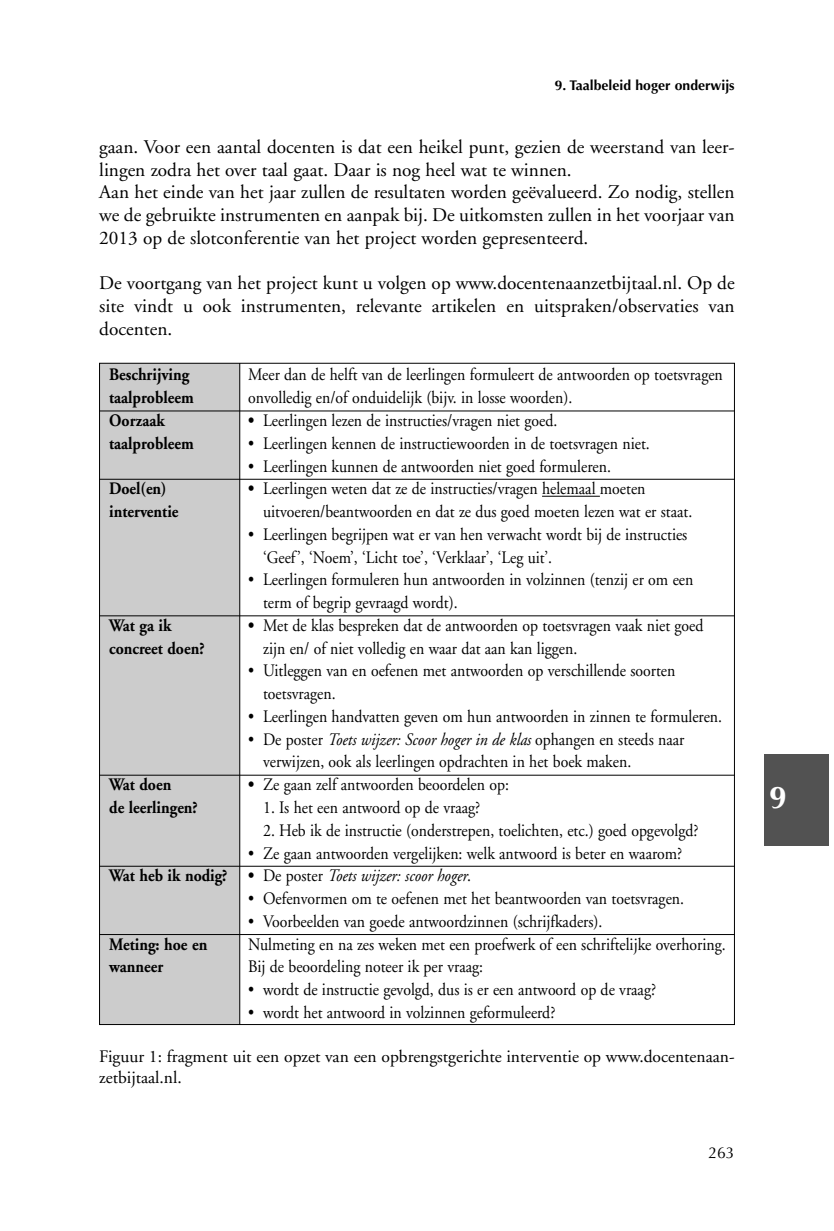
<style>
.page{position:relative;width:834px;height:1231px;background:#fff}
.page>*{position:absolute;margin:0;border:0;box-sizing:border-box;transform-origin:0 0}
.t1{font:700 31.5px "Optima";color:#fff}
.t2{font:19.25px/22.8px "Adobe Garamond";color:#000}
.t3{font:17.5px/22.8px "Adobe Garamond";color:#000;scale:.9 1}
.t4{font:700 17.5px "Adobe Garamond";color:#000;scale:.9 1}
.t5{font:17.5px/21px "Adobe Garamond";color:#000}
.t6{font:15.75px "Optima";color:#000}
.t7{font:700 14px "Optima";color:#000}
.s1{font-weight:700}
.s2{font-style:italic}
</style>
<div class="page">
<div style="left:99px;top:363px;width:141px;height:661px;background:#ccc"></div>
<hr style="left:99px;top:410px;width:635px;height:1px;background:#000">
<hr style="left:99px;top:479px;width:635px;height:1px;background:#000">
<hr style="left:542px;top:495px;width:57px;height:1px;background:#000">
<hr style="left:99px;top:615px;width:635px;height:1px;background:#000">
<hr style="left:99px;top:774px;width:635px;height:1px;background:#000">
<hr style="left:99px;top:865px;width:635px;height:1px;background:#000">
<hr style="left:99px;top:934px;width:635px;height:1px;background:#000">
<div style="left:764px;top:754px;width:64px;height:92px;background:#525252"></div>
<hr style="left:239px;top:363px;width:1px;height:661px;background:#000">
<p class="t7" style="left:554px;top:79px;width:181px">9. Taalbeleid hoger onderwijs</p>
<p class="t2" style="left:99px;top:137px;width:636px">gaan. Voor een aantal docenten is dat een heikel punt, gezien de weerstand van leer&shy;lingen zodra het over taal gaat. Daar is nog heel wat te winnen.<br>Aan het einde van het jaar zullen de resultaten worden geëvalueerd. Zo nodig, stellen we de gebruikte instrumenten en aanpak bij. De uitkomsten zullen in het voorjaar van 2013 op de slotconferentie van het project worden gepresenteerd.</p>
<p class="t2" style="left:99px;top:273px;width:636px;text-align:justify">De voortgang van het project kunt u volgen op www.docentenaanzetbijtaal.nl. Op de site vindt u ook instrumenten, relevante artikelen en uitspraken/observaties van docenten.</p>
<p class="t4" style="left:109px;top:368px;width:90px">Beschrijving</p>
<p class="t3" style="left:248px;top:365px;width:529px">Meer dan de helft van de leerlingen formuleert de antwoorden op toetsvragen</p>
<p class="t4" style="left:109px;top:390px;width:95px">taalprobleem</p>
<p class="t3" style="left:248px;top:388px;width:361px">onvolledig en/of onduidelijk (bijv. in losse woorden).</p>
<p class="t4" style="left:109px;top:413px;width:63px">Oorzaak</p>
<p class="t3" style="left:248px;top:410px;width:345px"><span class="s1">•</span> Leerlingen lezen de instructies/vragen niet goed.</p>
<p class="t4" style="left:109px;top:436px;width:95px">taalprobleem</p>
<p class="t3" style="left:248px;top:433px;width:447px">• Leerlingen kennen de instructiewoorden in de toetsvragen niet.</p>
<p class="t3" style="left:248px;top:456px;width:404px">• Leerlingen kunnen de antwoorden niet goed formuleren.</p>
<p class="t4" style="left:109px;top:481px;width:65px">Doel(en)</p>
<p class="t3" style="left:248px;top:479px;width:443px"><span class="s1">•</span> Leerlingen weten dat ze de instructies/vragen helemaal moeten</p>
<p class="t4" style="left:109px;top:504px;width:78px">interventie</p>
<p class="t3" style="left:263px;top:501px;width:478px">uitvoeren/beantwoorden en dat ze dus goed moeten lezen wat er staat.</p>
<p class="t3" style="left:263px;top:524px;width:473px;text-indent:-15px">• Leerlingen begrijpen wat er van hen verwacht wordt bij de instructies ‘Geef’, ‘Noem’, ‘Licht toe’, ‘Verklaar’, ‘Leg uit’.</p>
<p class="t3" style="left:263px;top:570px;width:479px;text-indent:-15px">• Leerlingen formuleren hun antwoorden in volzinnen (tenzij er om een term of begrip gevraagd wordt).</p>
<p class="t4" style="left:109px;top:618px;width:71px">Wat ga ik</p>
<p class="t3" style="left:248px;top:615px;width:507px"><span class="s1">•</span> Met de klas bespreken dat de antwoorden op toetsvragen vaak niet goed</p>
<p class="t4" style="left:109px;top:641px;width:107px">concreet doen?</p>
<p class="t3" style="left:263px;top:638px;width:350px">zijn en/ of niet volledig en waar dat aan kan liggen.</p>
<p class="t3" style="left:263px;top:661px;width:459px;text-indent:-15px">• Uitleggen van en oefenen met antwoorden op verschillende soorten toetsvragen.</p>
<p class="t3" style="left:248px;top:706px;width:528px">• Leerlingen handvatten geven om hun antwoorden in zinnen te formuleren.</p>
<p class="t3" style="left:263px;top:729px;width:469px;text-indent:-15px">• De poster <span class="s2">Toets wijzer: Scoor hoger in de klas</span> ophangen en steeds naar verwijzen, ook als leerlingen opdrachten in het boek maken.</p>
<p class="t4" style="left:109px;top:777px;width:70px">Wat doen</p>
<p class="t3" style="left:248px;top:774px;width:291px"><span class="s1">•</span> Ze gaan zelf antwoorden beoordelen op:</p>
<p class="t4" style="left:109px;top:800px;width:100px">de leerlingen?</p>
<p class="t3" style="left:263px;top:797px;width:243px">1. Is het een antwoord op de vraag?</p>
<p class="t3" style="left:263px;top:820px;width:485px">2. Heb ik de instructie (onderstrepen, toelichten, etc.) goed opgevolgd?</p>
<p class="t3" style="left:109px;top:843px;width:638px;text-indent:139px">• Ze gaan antwoorden vergelijken: welk antwoord is beter en waarom?<br><span class="s1">Wat heb ik nodig? •</span> De poster <span class="s2">Toets wijzer: scoor hoger</span>.</p>
<p class="t3" style="left:248px;top:888px;width:485px">• Oefenvormen om te oefenen met het beantwoorden van toetsvragen.</p>
<p class="t3" style="left:248px;top:911px;width:395px">• Voorbeelden van goede antwoordzinnen (schrijfkaders).</p>
<p class="t4" style="left:109px;top:936px;width:110px">Meting: hoe en</p>
<p class="t3" style="left:248px;top:934px;width:532px">Nulmeting en na zes weken met een proefwerk of een schriftelijke overhoring.</p>
<p class="t4" style="left:109px;top:959px;width:62px">wanneer</p>
<p class="t3" style="left:248px;top:956px;width:262px">Bij de beoordeling noteer ik per vraag:</p>
<p class="t3" style="left:248px;top:979px;width:454px">• wordt de instructie gevolgd, dus is er een antwoord op de vraag?</p>
<p class="t3" style="left:248px;top:1002px;width:343px">• wordt het antwoord in volzinnen geformuleerd?</p>
<p class="t5" style="left:99px;top:1046px;width:636px">Figuur 1: fragment uit een opzet van een opbrengstgerichte interventie op www.docentenaan&shy;zetbijtaal.nl.</p>
<p class="t6" style="left:708px;top:1146px;width:28px">263</p>
<h1 class="t1" style="left:769px;top:784px;width:19px">9</h1>
</div>
